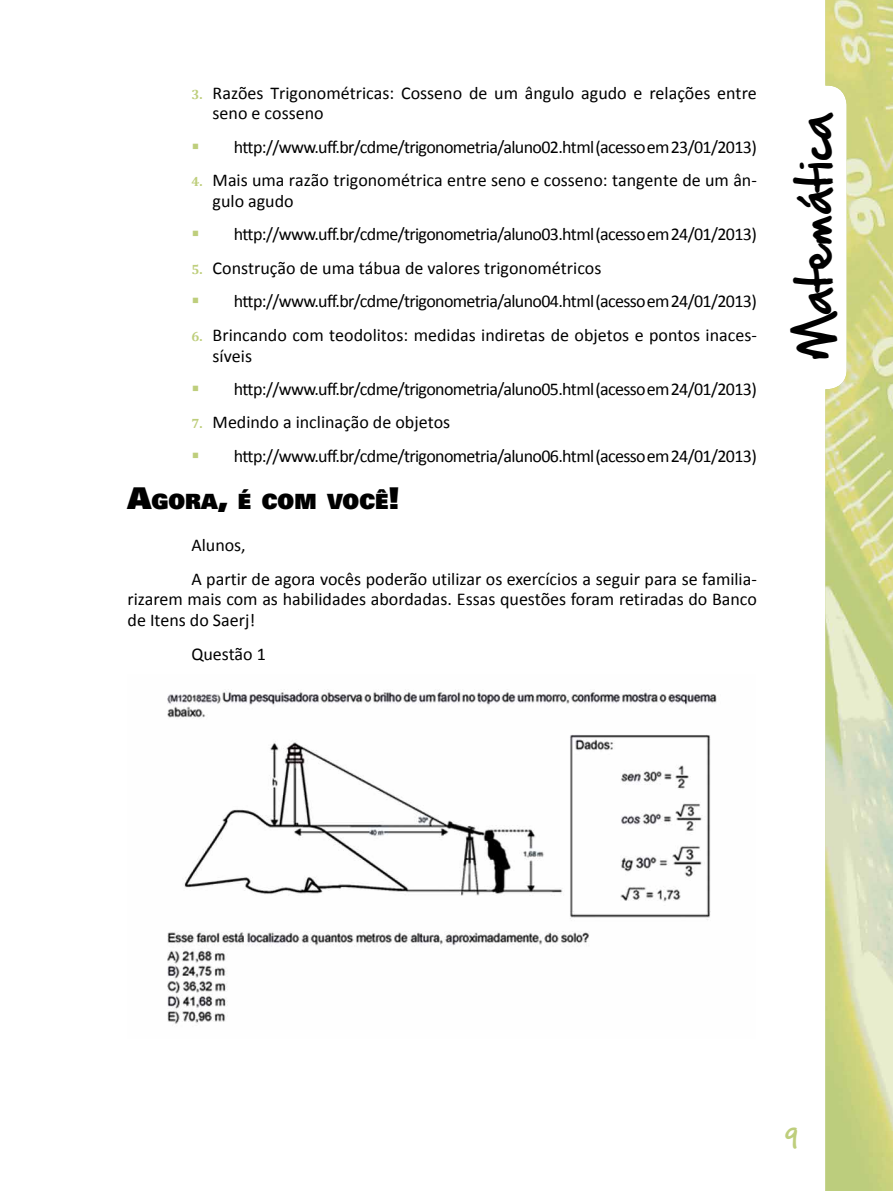
<style>
.page{position:relative;width:893px;height:1191px;background:#fff}
.page>*{position:absolute;margin:0;border:0;box-sizing:border-box;transform-origin:0 0}
.t1{font:42px "Hand Of Sean";color:#000}
.t2{font:24px "Hand Of Sean";color:#bece7c}
.t3{font:900 21px "Univers";color:#000}
.t4{font:18px/33.5px "Calibri";letter-spacing:-.035em;color:#000}
.t5{font:18px/20.7px "Calibri";color:#000}
.s1{font-family:"Cambria";font-weight:700;font-size:13.5px;color:#bece7c}
.s2{font-size:30px}
</style>
<div class="page">
<img style="left:825px;top:0;width:68px;height:1191px">
<img style="left:167px;top:691px;width:550px;height:333px">
<p class="t5" style="left:213px;top:82px;width:546px;text-indent:-21px"><span class="s1">3.</span> Razões Trigonométricas: Cosseno de um ângulo agudo e relações entre seno e cosseno</p>
<p class="t4" style="left:234px;top:130px;width:524px">http://www.uff.br/cdme/trigonometria/aluno02.html (acesso em 23/01/2013)</p>
<p class="t5" style="left:213px;top:170px;width:546px;text-indent:-21px"><span class="s1">4.</span> Mais uma razão trigonométrica entre seno e cosseno: tangente de um ân&shy;gulo agudo</p>
<p class="t4" style="left:234px;top:218px;width:524px">http://www.uff.br/cdme/trigonometria/aluno03.html (acesso em 24/01/2013)</p>
<p class="t4" style="left:234px;top:251px;width:524px;text-indent:-42px"><span class="s1">5.</span> Construção de uma tábua de valores trigonométricos http://www.uff.br/cdme/trigonometria/aluno04.html (acesso em 24/01/2013)</p>
<p class="t5" style="left:213px;top:324px;width:546px;text-indent:-21px"><span class="s1">6.</span> Brincando com teodolitos: medidas indiretas de objetos e pontos inaces&shy;síveis</p>
<p class="t4" style="left:234px;top:372px;width:524px">http://www.uff.br/cdme/trigonometria/aluno05.html (acesso em 24/01/2013)</p>
<p class="t4" style="left:234px;top:406px;width:524px;text-indent:-42px"><span class="s1">7.</span> Medindo a inclinação de objetos http://www.uff.br/cdme/trigonometria/aluno06.html (acesso em 24/01/2013)</p>
<p class="t3" style="left:128px;top:488px;width:274px"><span class="s2">A</span>GORA<span class="s2">,</span> É COM VOCÊ<span class="s2">!</span></p>
<p class="t5" style="left:191px;top:528px;width:567px;line-height:33.5px">Alunos,<br>A partir de agora vocês poderão utilizar os exercícios a seguir para se familia-</p>
<p class="t5" style="left:128px;top:589px;width:631px">rizarem mais com as habilidades abordadas. Essas questões foram retiradas do Banco de Itens do Saerj!</p>
<p class="t5" style="left:191px;top:643px;width:76px">Questão 1</p>
<h1 class="t1" style="left:777px;top:360px;width:249px;rotate:-90deg">Matemática</h1>
<h2 class="t2" style="left:785px;top:1115px;width:14px">9</h2>
</div>
